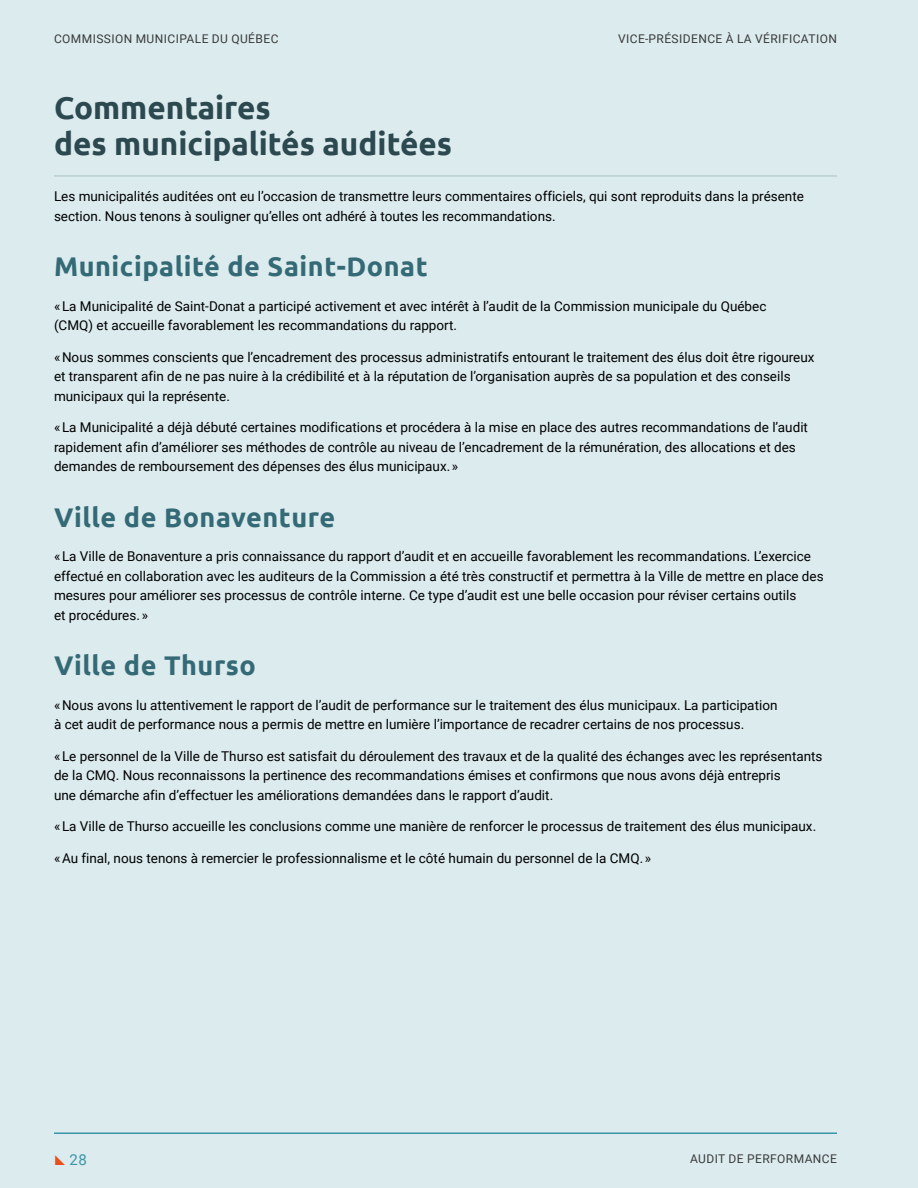
<style>
.page{position:relative;width:918px;height:1188px;background:#dcebee}
.page>*{position:absolute;margin:0;border:0;box-sizing:border-box;transform-origin:0 0}
.H2_Titre_1__Avec_fil{font:700 31.5px/36px "Ubuntu";color:#2b494f}
.H3_Titre_municipalit{font:700 27px "Ubuntu";letter-spacing:.02em;color:#346a75}
.t1{font:15px "Roboto";color:#3b95a6}
.Texte_courant_-_Muni{font:13.5px/19.5px "Roboto";color:#000}
.t2{font:12px "Roboto";letter-spacing:.035em;color:#393a39}
</style>
<div class="page">
<hr style="left:54px;top:1132px;width:783px;height:2px;background:#3b95a6">
<hr style="left:54px;top:175px;width:783px;height:2px;background:#b9cfd2">
<p class="t2" style="left:54px;top:30px;width:226px">COMMISSION MUNICIPALE DU QUÉBEC</p>
<p class="t2" style="left:618px;top:30px;width:220px">VICE-PRÉSIDENCE À LA VÉRIFICATION</p>
<h2 class="H2_Titre_1__Avec_fil" style="left:54px;top:89px;width:400px">Commentaires<br>des municipalités auditées</h2>
<p class="Texte_courant_-_Muni" style="left:54px;top:186px;width:751px">Les municipalités auditées ont eu l’occasion de transmettre leurs commentaires officiels, qui sont reproduits dans la présente section. Nous tenons à souligner qu’elles ont adhéré à toutes les recommandations.</p>
<h3 class="H3_Titre_municipalit" style="left:54px;top:250px;width:375px">Municipalité de Saint-Donat</h3>
<p class="Texte_courant_-_Muni" style="left:54px;top:296px;width:714px">« La Municipalité de Saint-Donat a participé activement et avec intérêt à l’audit de la Commission municipale du Québec (CMQ) et accueille favorablement les recommandations du rapport.</p>
<p class="Texte_courant_-_Muni" style="left:54px;top:347px;width:762px">« Nous sommes conscients que l’encadrement des processus administratifs entourant le traitement des élus doit être rigoureux et transparent afin de ne pas nuire à la crédibilité et à la réputation de l’organisation auprès de sa population et des conseils municipaux qui la représente.</p>
<p class="Texte_courant_-_Muni" style="left:54px;top:417px;width:756px">« La Municipalité a déjà débuté certaines modifications et procédera à la mise en place des autres recommandations de l’audit rapidement afin d’améliorer ses méthodes de contrôle au niveau de l’encadrement de la rémunération, des allocations et des demandes de remboursement des dépenses des élus municipaux. »</p>
<h3 class="H3_Titre_municipalit" style="left:54px;top:501px;width:283px">Ville de Bonaventure</h3>
<p class="Texte_courant_-_Muni" style="left:54px;top:546px;width:771px">« La Ville de Bonaventure a pris connaissance du rapport d’audit et en accueille favorablement les recommandations. L’exercice effectué en collaboration avec les auditeurs de la Commission a été très constructif et permettra à la Ville de mettre en place des mesures pour améliorer ses processus de contrôle interne. Ce type d’audit est une belle occasion pour réviser certains outils<br>et procédures. »</p>
<h3 class="H3_Titre_municipalit" style="left:54px;top:649px;width:203px">Ville de Thurso</h3>
<p class="Texte_courant_-_Muni" style="left:54px;top:695px;width:725px">« Nous avons lu attentivement le rapport de l’audit de performance sur le traitement des élus municipaux. La participation à cet audit de performance nous a permis de mettre en lumière l’importance de recadrer certains de nos processus.</p>
<p class="Texte_courant_-_Muni" style="left:54px;top:746px;width:770px">« Le personnel de la Ville de Thurso est satisfait du déroulement des travaux et de la qualité des échanges avec les représentants de la CMQ. Nous reconnaissons la pertinence des recommandations émises et confirmons que nous avons déjà entrepris<br>une démarche afin d’effectuer les améliorations demandées dans le rapport d’audit.</p>
<p class="Texte_courant_-_Muni" style="left:54px;top:816px;width:764px">« La Ville de Thurso accueille les conclusions comme une manière de renforcer le processus de traitement des élus municipaux.</p>
<p class="Texte_courant_-_Muni" style="left:54px;top:848px;width:599px">« Au final, nous tenons à remercier le professionnalisme et le côté humain du personnel de la CMQ. »</p>
<p class="t1" style="left:70px;top:1149px;width:19px">28</p>
<p class="t2" style="left:690px;top:1150px;width:148px">AUDIT DE PERFORMANCE</p>
</div>
